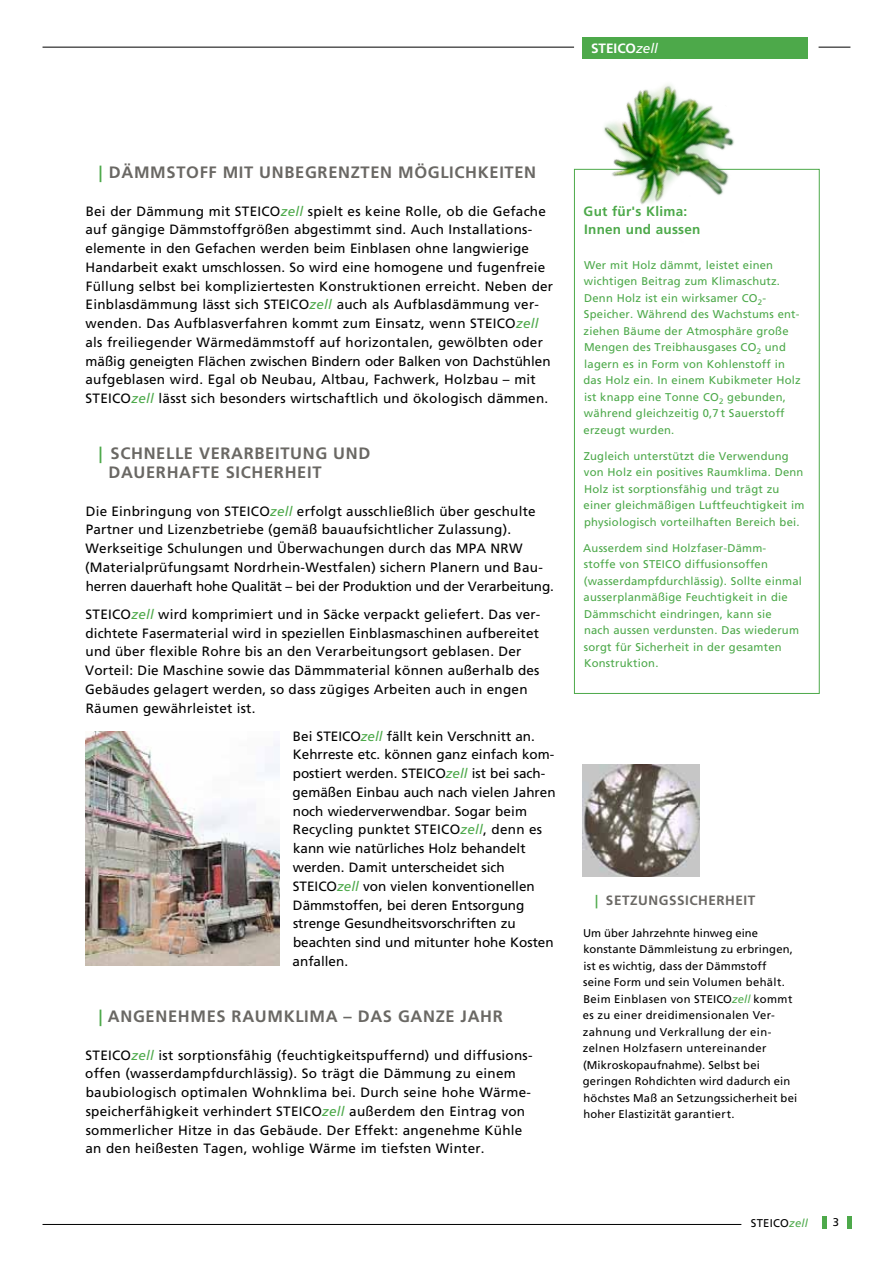
<style>
.page{position:relative;width:893px;height:1263px;background:#fff}
.page>*{position:absolute;margin:0;border:0;box-sizing:border-box;transform-origin:0 0}
.t1{font:700 16.5px/18.8px "Frutiger";letter-spacing:.04em;color:#6a6864}
.t2{font:13.5px/18.8px "Frutiger";letter-spacing:.02em;color:#000}
.t3{font:13.5px/18.8px "Frutiger";color:#000}
.t4{font:700 13.5px/18.8px "Frutiger";letter-spacing:.02em;color:#4da94a}
.t5{font:700 13.5px "Frutiger";letter-spacing:.04em;color:#6a6864}
.t6{font:700 13.5px "Frutiger";color:#fff}
.t7{font:11.25px/16.5px "Frutiger";letter-spacing:.02em;color:#4da94a}
.t8{font:11.25px/16.5px "Frutiger";letter-spacing:.02em;color:#000}
.s1{font-weight:400;font-style:italic}
.s2{color:#4da94a}
.s3{font-style:italic;color:#4da94a}
</style>
<div class="page">
<hr style="left:43px;top:47px;width:531px;height:1px;background:#000">
<div style="left:583px;top:38px;width:225px;height:21px;background:#4da94a"></div>
<hr style="left:819px;top:47px;width:31px;height:1px;background:#000">
<hr style="left:43px;top:1224px;width:698px;height:1px;background:#000">
<hr style="left:822px;top:1216px;width:4px;height:13px;background:#4da94a">
<div style="left:847px;top:1216px;width:5px;height:13px;background:#4da94a"></div>
<img style="left:583px;top:764px;width:116px;height:113px">
<img style="left:85px;top:731px;width:195px;height:235px">
<img style="left:557px;top:38px;width:231px;height:223px">
<p class="t6" style="left:591px;top:41px;width:68px">STEICO<span class="s1">zell</span></p>
<p class="t1" style="left:99px;top:163px;width:439px"><span class="s2">|</span> DÄMMSTOFF MIT UNBEGRENZTEN MÖGLICHKEITEN</p>
<p class="t2" style="left:85px;top:202px;width:469px">Bei der Dämmung mit STEICO<span class="s3">zell</span> spielt es keine Rolle, ob die Gefache auf gängige Dämmstoffgrößen abgestimmt sind. Auch Installations&shy;elemente in den Gefachen werden beim Einblasen ohne langwierige Handarbeit exakt umschlossen. So wird eine homogene und fugenfreie Füllung selbst bei kompliziertesten Konstruktionen erreicht. Neben der Einblasdämmung lässt sich STEICO<span class="s3">zell</span> auch als Aufblasdämmung ver&shy;wenden. Das Aufblasverfahren kommt zum Einsatz, wenn STEICO<span class="s3">zell </span>als freiliegender Wärmedämmstoff auf horizontalen, gewölbten oder mäßig geneigten Flächen zwischen Bindern oder Balken von Dachstühlen aufgeblasen wird. Egal ob Neubau, Altbau, Fachwerk, Holzbau – mit STEICO<span class="s3">zell</span> lässt sich besonders wirtschaftlich und ökologisch dämmen.</p>
<p class="t1" style="left:98px;top:444px;width:272px"><span class="s2">|</span> SCHNELLE VERARBEITUNG UND<br>DAUERHAFTE SICHERHEIT</p>
<p class="t2" style="left:85px;top:502px;width:470px">Die Einbringung von STEICO<span class="s3">zell</span> erfolgt ausschließlich über geschulte Partner und Lizenzbetriebe (gemäß bauaufsichtlicher Zulassung).<br>Werkseitige Schulungen und Überwachungen durch das MPA NRW (Materialprüfungsamt Nordrhein-Westfalen) sichern Planern und Bau&shy;herren dauerhaft hohe Qualität – bei der Produktion und der Verarbeitung.</p>
<p class="t2" style="left:85px;top:605px;width:456px">STEICO<span class="s3">zell</span> wird komprimiert und in Säcke verpackt geliefert. Das ver&shy;dichtete Fasermaterial wird in speziellen Einblasmaschinen aufbereitet und über flexible Rohre bis an den Verarbeitungsort geblasen. Der Vorteil: Die Maschine sowie das Dämmmaterial können außerhalb des Gebäudes gelagert werden, so dass zügiges Arbeiten auch in engen Räumen gewährleistet ist.</p>
<p class="t3" style="left:293px;top:727px;width:264px">Bei STEICO<span class="s3">zell</span> fällt kein Verschnitt an.<br>Kehrreste etc. können ganz einfach kom&shy;postiert werden. STEICO<span class="s3">zell</span> ist bei sach&shy;gemäßen Einbau auch nach vielen Jahren noch wiederverwendbar. Sogar beim Recycling punktet STEICO<span class="s3">zell</span>, denn es kann wie natürliches Holz behandelt werden. Damit unterscheidet sich STEICO<span class="s3">zell</span> von vielen konventionellen Dämmstoffen, bei deren Entsorgung strenge Gesundheitsvorschriften zu beachten sind und mitunter hohe Kosten anfallen.</p>
<p class="t1" style="left:99px;top:1007px;width:406px"><span class="s2">|</span> ANGENEHMES RAUMKLIMA – DAS GANZE JAHR</p>
<p class="t2" style="left:85px;top:1045px;width:449px">STEICO<span class="s3">zell</span> ist sorptionsfähig (feuchtigkeitspuffernd) und diffusions&shy;offen (wasserdampfdurchlässig). So trägt die Dämmung zu einem baubiologisch optimalen Wohnklima bei. Durch seine hohe Wärme&shy;speicherfähigkeit verhindert STEICO<span class="s3">zell</span> außerdem den Eintrag von sommerlicher Hitze in das Gebäude. Der Effekt: angenehme Kühle an den heißesten Tagen, wohlige Wärme im tiefsten Winter.</p>
<p class="t4" style="left:584px;top:202px;width:118px">GUT FÜR'S KLIMA:<br>INNEN UND AUSSEN</p>
<p class="t7" style="left:584px;top:257px;width:219px">Wer mit Holz dämmt, leistet einen wichtigen Beitrag zum Klimaschutz.<br>Denn Holz ist ein wirksamer CO<sub>2</sub>- Speicher. Während des Wachstums ent&shy;ziehen Bäume der Atmosphäre große Mengen des Treibhausgases CO<sub>2</sub> und lagern es in Form von Kohlenstoff in das Holz ein. In einem Kubikmeter Holz ist knapp eine Tonne CO<sub>2</sub> gebunden, während gleichzeitig 0,7 t Sauerstoff erzeugt wurden.</p>
<p class="t7" style="left:584px;top:448px;width:222px">Zugleich unterstützt die Verwendung von Holz ein positives Raumklima. Denn Holz ist sorptionsfähig und trägt zu einer gleichmäßigen Luftfeuchtigkeit im physiologisch vorteilhaften Bereich bei.</p>
<p class="t7" style="left:583px;top:539px;width:220px">Ausserdem sind Holzfaser-Dämm-<br>stoffe von STEICO diffusionsoffen (wasserdampfdurchlässig). Sollte einmal ausserplanmäßige Feuchtigkeit in die Dämmschicht eindringen, kann sie<br>nach aussen verdunsten. Das wiederum sorgt für Sicherheit in der gesamten Konstruktion.</p>
<p class="t5" style="left:595px;top:892px;width:162px"><span class="s2">|</span> SETZUNGSSICHERHEIT</p>
<p class="t8" style="left:583px;top:924px;width:216px">Um über Jahrzehnte hinweg eine konstante Dämmleistung zu erbringen, ist es wichtig, dass der Dämmstoff<br>seine Form und sein Volumen behält.<br>Beim Einblasen von STEICO<span class="s3">zell</span> kommt es zu einer dreidimensionalen Ver&shy;zahnung und Verkrallung der ein&shy;zelnen Holzfasern untereinander (Mikroskopaufnahme). Selbst bei geringen Rohdichten wird dadurch ein höchstes Maß an Setzungssicherheit bei hoher Elastizität garantiert.</p>
<p class="t8" style="left:751px;top:1214px;width:58px">STEICO<span class="s3">zell</span></p>
<p class="t8" style="left:833px;top:1214px;width:8px">3</p>
</div>
